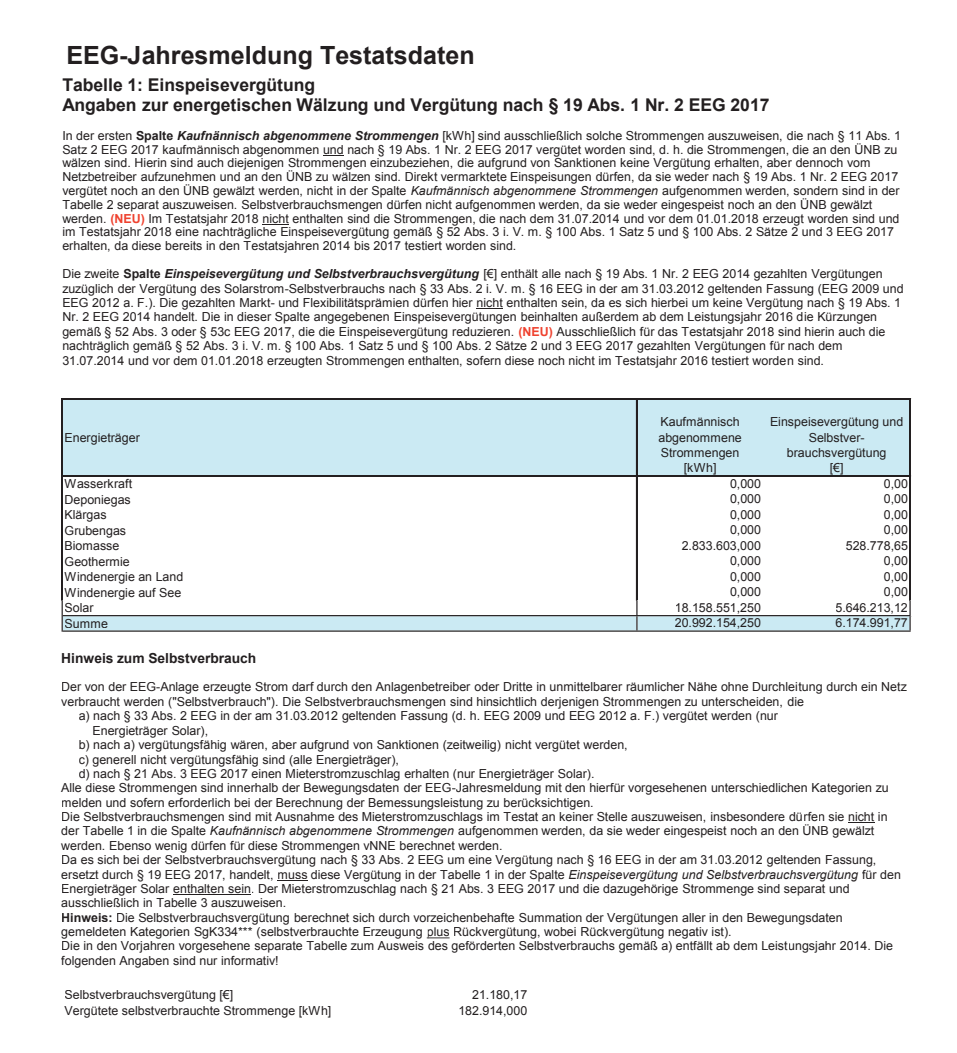
<style>
.page{position:relative;width:957px;height:1053px;background:#fff}
.page>*{position:absolute;margin:0;border:0;box-sizing:border-box;transform-origin:0 0}
.t1{font:700 25px "Arial";color:#231f20}
.t2{font:700 17.5px/20.2px "Arial";color:#231f20}
.t3{font:700 13.75px "Arial";color:#231f20}
.t4{font:12.5px/15.5px "Arial";color:#231f20}
.s1{font-weight:700}
.s2{font-weight:700;font-style:italic}
.s3{font-style:italic}
.s4{font-weight:700;color:#ef422f}
</style>
<div class="page">
<svg style="left:62px;top:600px;width:848px;height:31px"></svg>
<svg style="left:848px;top:822px;width:26px;height:1px"></svg>
<hr style="left:277px;top:879px;width:31px;height:1px;background:#231f20">
<hr style="left:173px;top:894px;width:78px;height:1px;background:#231f20">
<svg style="left:427px;top:937px;width:22px;height:1px"></svg>
<div style="left:62px;top:399px;width:848px;height:77px;background:#cbeaf3"></div>
<hr style="left:61px;top:398px;width:1px;height:202px;background:#231f20">
<hr style="left:62px;top:398px;width:1px;height:202px;background:#231f20">
<hr style="left:636px;top:399px;width:1px;height:201px;background:#231f20">
<hr style="left:909px;top:399px;width:1px;height:201px;background:#231f20">
<hr style="left:63px;top:398px;width:847px;height:1px;background:#231f20">
<hr style="left:63px;top:475px;width:847px;height:1px;background:#231f20">
<hr style="left:63px;top:476px;width:847px;height:1px;background:#231f20">
<svg style="left:323px;top:155px;width:21px;height:1px"></svg>
<svg style="left:262px;top:224px;width:27px;height:1px"></svg>
<svg style="left:476px;top:308px;width:27px;height:1px"></svg>
<h1 class="t1" style="left:66px;top:39px;width:410px">EEG-Jahresmeldung Testatsdaten</h1>
<h2 class="t2" style="left:62px;top:75px;width:708px">Tabelle 1: Einspeisevergütung<br>Angaben zur energetischen Wälzung und Vergütung nach § 19 Abs. 1 Nr. 2 EEG 2017</h2>
<p class="t4" style="left:62px;top:129px;width:840px;line-height:13.8px">In der ersten <span class="s1">Spalte</span> <span class="s2">Kaufnännisch abgenommene Strommengen</span> [kWh] sind ausschließlich solche Strommengen auszuweisen, die nach § 11 Abs. 1<br>Satz 2 EEG 2017 kaufmännisch abgenommen und nach § 19 Abs. 1 Nr. 2 EEG 2017 vergütet worden sind, d. h. die Strommengen, die an den ÜNB zu wälzen sind. Hierin sind auch diejenigen Strommengen einzubeziehen, die aufgrund von Sanktionen keine Vergütung erhalten, aber dennoch vom Netzbetreiber aufzunehmen und an den ÜNB zu wälzen sind. Direkt vermarktete Einspeisungen dürfen, da sie weder nach § 19 Abs. 1 Nr. 2 EEG 2017 vergütet noch an den ÜNB gewälzt werden, nicht in der Spalte <span class="s3">Kaufmännisch abgenommene Strommengen</span> aufgenommen werden, sondern sind in der Tabelle 2 separat auszuweisen. Selbstverbrauchsmengen dürfen nicht aufgenommen werden, da sie weder eingespeist noch an den ÜNB gewälzt werden. <span class="s4">(NEU)</span> Im Testatsjahr 2018 nicht enthalten sind die Strommengen, die nach dem 31.07.2014 und vor dem 01.01.2018 erzeugt worden sind und im Testatsjahr 2018 eine nachträgliche Einspeisevergütung gemäß § 52 Abs. 3 i. V. m. § 100 Abs. 1 Satz 5 und § 100 Abs. 2 Sätze 2 und 3 EEG 2017 erhalten, da diese bereits in den Testatsjahren 2014 bis 2017 testiert worden sind.</p>
<p class="t4" style="left:62px;top:267px;width:843px;line-height:14.4px">Die zweite <span class="s1">Spalte</span> <span class="s2">Einspeisevergütung und Selbstverbrauchsvergütung</span> [€] enthält alle nach § 19 Abs. 1 Nr. 2 EEG 2014 gezahlten Vergütungen zuzüglich der Vergütung des Solarstrom-Selbstverbrauchs nach § 33 Abs. 2 i. V. m. § 16 EEG in der am 31.03.2012 geltenden Fassung (EEG 2009 und EEG 2012 a. F.). Die gezahlten Markt- und Flexibilitätsprämien dürfen hier nicht enthalten sein, da es sich hierbei um keine Vergütung nach § 19 Abs. 1<br>Nr. 2 EEG 2014 handelt. Die in dieser Spalte angegebenen Einspeisevergütungen beinhalten außerdem ab dem Leistungsjahr 2016 die Kürzungen gemäß § 52 Abs. 3 oder § 53c EEG 2017, die die Einspeisevergütung reduzieren. <span class="s4">(NEU)</span> Ausschließlich für das Testatsjahr 2018 sind hierin auch die nachträglich gemäß § 52 Abs. 3 i. V. m. § 100 Abs. 1 Satz 5 und § 100 Abs. 2 Sätze 2 und 3 EEG 2017 gezahlten Vergütungen für nach dem 31.07.2014 und vor dem 01.01.2018 erzeugten Strommengen enthalten, sofern diese noch nicht im Testatsjahr 2016 testiert worden sind.</p>
<p class="t4" style="left:65px;top:429px;width:77px">Energieträger</p>
<p class="t4" style="left:65px;top:476px;width:120px">Wasserkraft<br>Deponiegas<br>Klärgas<br>Grubengas<br>Biomasse<br>Geothermie<br>Windenergie an Land<br>Windenergie auf See</p>
<p class="t4" style="left:65px;top:600px;width:45px">Solar<br>Summe</p>
<p class="t4" style="left:658px;top:414px;width:85px">Kaufmännisch abgenommene<br>Strommengen</p>
<p class="t4" style="left:770px;top:414px;width:135px;text-align:center">Einspeisevergütung und<br>Selbstver&shy;brauchsvergütung</p>
<p class="t4" style="left:684px;top:460px;width:34px">[kWh]</p>
<p class="t4" style="left:830px;top:460px;width:15px">[€]</p>
<p class="t4" style="left:730px;top:476px;width:33px">0,000</p>
<p class="t4" style="left:884px;top:476px;width:26px">0,00</p>
<p class="t4" style="left:730px;top:491px;width:33px">0,000</p>
<p class="t4" style="left:884px;top:491px;width:26px">0,00</p>
<p class="t4" style="left:730px;top:507px;width:33px">0,000</p>
<p class="t4" style="left:884px;top:507px;width:26px">0,00</p>
<p class="t4" style="left:730px;top:522px;width:33px">0,000</p>
<p class="t4" style="left:884px;top:522px;width:26px">0,00</p>
<p class="t4" style="left:681px;top:537px;width:81px">2.833.603,000</p>
<p class="t4" style="left:846px;top:537px;width:64px">528.778,65</p>
<p class="t4" style="left:730px;top:553px;width:33px">0,000</p>
<p class="t4" style="left:884px;top:553px;width:26px">0,00</p>
<p class="t4" style="left:730px;top:568px;width:33px">0,000</p>
<p class="t4" style="left:884px;top:568px;width:26px">0,00</p>
<p class="t4" style="left:730px;top:584px;width:33px">0,000</p>
<p class="t4" style="left:884px;top:584px;width:26px">0,00</p>
<p class="t4" style="left:675px;top:599px;width:88px">18.158.551,250</p>
<p class="t4" style="left:835px;top:599px;width:74px">5.646.213,12</p>
<p class="t4" style="left:675px;top:615px;width:88px">20.992.154,250</p>
<p class="t4" style="left:835px;top:615px;width:74px">6.174.991,77</p>
<p class="t3" style="left:61px;top:648px;width:197px">Hinweis zum Selbstverbrauch</p>
<p class="t4" style="left:61px;top:679px;width:847px">Der von der EEG-Anlage erzeugte Strom darf durch den Anlagenbetreiber oder Dritte in unmittelbarer räumlicher Nähe ohne Durchleitung durch ein Netz</p>
<p class="t4" style="left:61px;top:693px;width:744px">verbraucht werden ("Selbstverbrauch"). Die Selbstverbrauchsmengen sind hinsichtlich derjenigen Strommengen zu unterscheiden, die</p>
<p class="t4" style="left:79px;top:708px;width:701px">a) nach § 33 Abs. 2 EEG in der am 31.03.2012 geltenden Fassung (d. h. EEG 2009 und EEG 2012 a. F.) vergütet werden (nur</p>
<p class="t4" style="left:92px;top:722px;width:117px">Energieträger Solar),</p>
<p class="t4" style="left:79px;top:737px;width:550px">b) nach a) vergütungsfähig wären, aber aufgrund von Sanktionen (zeitweilig) nicht vergütet werden,</p>
<p class="t4" style="left:79px;top:751px;width:322px">c) generell nicht vergütungsfähig sind (alle Energieträger),</p>
<p class="t4" style="left:79px;top:765px;width:517px">d) nach § 21 Abs. 3 EEG 2017 einen Mieterstromzuschlag erhalten (nur Energieträger Solar).</p>
<p class="t4" style="left:61px;top:780px;width:829px">Alle diese Strommengen sind innerhalb der Bewegungsdaten der EEG-Jahresmeldung mit den hierfür vorgesehenen unterschiedlichen Kategorien zu</p>
<p class="t4" style="left:61px;top:794px;width:534px">melden und sofern erforderlich bei der Berechnung der Bemessungsleistung zu berücksichtigen.</p>
<p class="t4" style="left:61px;top:809px;width:828px">Die Selbstverbrauchsmengen sind mit Ausnahme des Mieterstromzuschlags im Testat an keiner Stelle auszuweisen, insbesondere dürfen sie nicht in</p>
<p class="t4" style="left:61px;top:823px;width:814px">der Tabelle 1 in die Spalte <span class="s3">Kaufnännisch abgenommene Strommengen</span> aufgenommen werden, da sie weder eingespeist noch an den ÜNB gewälzt</p>
<p class="t4" style="left:61px;top:837px;width:443px">werden. Ebenso wenig dürfen für diese Strommengen vNNE berechnet werden.</p>
<p class="t4" style="left:61px;top:852px;width:816px">Da es sich bei der Selbstverbrauchsvergütung nach § 33 Abs. 2 EEG um eine Vergütung nach § 16 EEG in der am 31.03.2012 geltenden Fassung,</p>
<p class="t4" style="left:61px;top:866px;width:841px">ersetzt durch § 19 EEG 2017, handelt, muss diese Vergütung in der Tabelle 1 in der Spalte <span class="s3">Einspeisevergütung und Selbstverbrauchsvergütung</span> für den</p>
<p class="t4" style="left:61px;top:880px;width:790px">Energieträger Solar enthalten sein. Der Mieterstromzuschlag nach § 21 Abs. 3 EEG 2017 und die dazugehörige Strommenge sind separat und</p>
<p class="t4" style="left:61px;top:895px;width:226px">ausschließlich in Tabelle 3 auszuweisen.</p>
<p class="t4" style="left:61px;top:909px;width:783px"><span class="s1">Hinweis:</span> Die Selbstverbrauchsvergütung berechnet sich durch vorzeichenbehafte Summation der Vergütungen aller in den Bewegungsdaten</p>
<p class="t4" style="left:61px;top:924px;width:672px">gemeldeten Kategorien SgK334*** (selbstverbrauchte Erzeugung plus Rückvergütung, wobei Rückvergütung negativ ist).</p>
<p class="t4" style="left:61px;top:938px;width:833px">Die in den Vorjahren vorgesehene separate Tabelle zum Ausweis des geförderten Selbstverbrauchs gemäß a) entfällt ab dem Leistungsjahr 2014. Die</p>
<p class="t4" style="left:61px;top:952px;width:219px">folgenden Angaben sind nur informativ!</p>
<p class="t4" style="left:65px;top:987px;width:268px">Selbstverbrauchsvergütung [€]<br>Vergütete selbstverbrauchte Strommenge [kWh]</p>
<p class="t4" style="left:458px;top:986px;width:70px;text-align:right">21.180,17<br>182.914,000</p>
</div>
